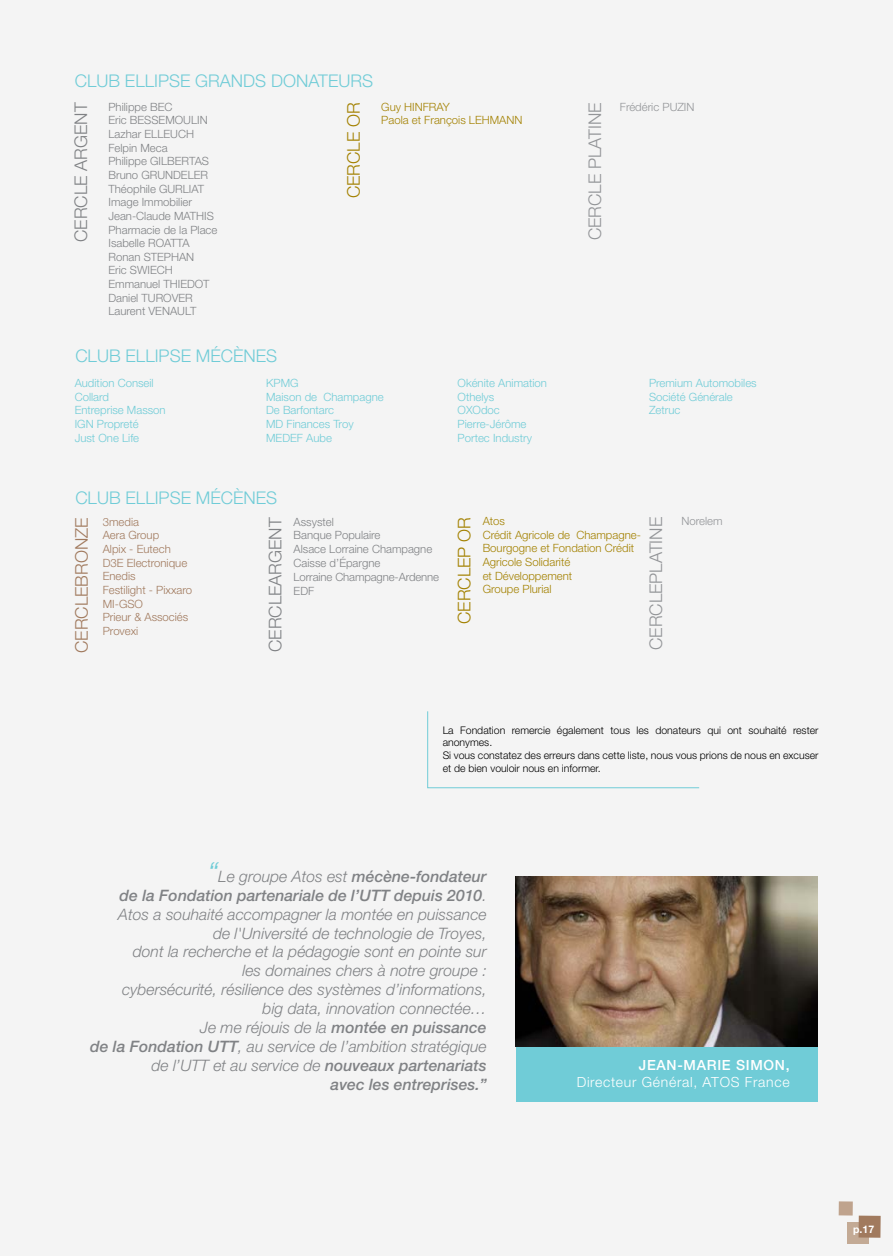
<style>
.page{position:relative;width:893px;height:1256px;background:#fff}
.page>*{position:absolute;margin:0;border:0;box-sizing:border-box;transform-origin:0 0}
.t1{font:300 17.5px "Helvetica Neue LT Std";color:#70ccd7}
.t2{font:300 17.5px "Helvetica Neue LT Std";color:#939598}
.t3{font:300 17.5px "Helvetica Neue LT Std";color:#808285}
.t4{font:300 17.5px "Helvetica Neue LT Std";color:#a38101}
.t5{font:300 17.5px "Helvetica Neue LT Std";color:#a17a5e}
.t6{font:italic 300 15.75px/18.9px "Helvetica Neue LT Std";color:#808285;text-align:right}
.t7{font:300 14px "Helvetica Neue LT Std";letter-spacing:.05em;color:#fff}
.t8{font:500 14px "Helvetica Neue LT Std";letter-spacing:.05em;color:#fff}
.t9{font:300 11.38px/13.7px "Helvetica Neue LT Std";color:#808285}
.t10{font:300 11.38px/13.7px "Helvetica Neue LT Std";color:#70ccd7}
.t11{font:300 11.38px/13.7px "Helvetica Neue LT Std";color:#a38101}
.t12{font:300 11.38px/13.7px "Helvetica Neue LT Std";color:#a17a5e}
.t13{font:300 11.38px "Helvetica Neue LT Std";color:#939598}
.t14{font:300 10.5px/12.6px "Helvetica Neue LT Std";color:#000}
.t15{font:700 10.5px "Helvetica Neue LT Std";color:#fff}
.s1{font-size:28px;color:#70ccd7}
.s2{font-weight:500}
</style>
<div class="page">
<div style="left:0;top:0;width:893px;height:1255px;background:#f4f4f4"></div>
<div style="left:847px;top:1221px;width:21px;height:22px;background:#c3aa95"></div>
<div style="left:858px;top:1215px;width:23px;height:22px;background:#a17a5e"></div>
<div style="left:839px;top:1200px;width:14px;height:15px;background:#bfa38d"></div>
<div style="left:427px;top:710px;width:273px;height:78px;background:#f4f4f4"></div>
<div style="left:516px;top:1045px;width:301px;height:56px;background:#70ccd7"></div>
<img style="left:516px;top:876px;width:301px;height:169px">
<p class="t1" style="left:75px;top:70px;width:300px">CLUB ELLIPSE GRANDS DONATEURS</p>
<p class="t3" style="left:70px;top:242px;width:141px;rotate:-90deg">CERCLE ARGENT</p>
<p class="t9" style="left:108px;top:99px;width:110px">Philippe BEC<br>Eric BESSEMOULIN<br>Lazhar ELLEUCH<br>Felpin Meca<br>Philippe GILBERTAS<br>Bruno GRUNDELER<br>Théophile GURLIAT<br>Image Immobilier<br>Jean-Claude MATHIS<br>Pharmacie de la Place<br>Isabelle ROATTA<br>Ronan STEPHAN<br>Eric SWIECH<br>Emmanuel THIEDOT<br>Daniel TUROVER<br>Laurent VENAULT</p>
<p class="t2" style="left:584px;top:240px;width:139px;rotate:-90deg">CERCLE PLATINE</p>
<p class="t13" style="left:620px;top:99px;width:76px">Frédéric PUZIN</p>
<p class="t4" style="left:343px;top:198px;width:97px;rotate:-90deg">CERCLE OR</p>
<p class="t11" style="left:381px;top:99px;width:143px">Guy HINFRAY<br>Paola et François LEHMANN</p>
<p class="t1" style="left:75px;top:345px;width:203px">CLUB ELLIPSE MÉCÈNES</p>
<p class="t10" style="left:75px;top:376px;width:93px">Audition Conseil<br>Collard<br>Entreprise Masson<br>IGN Propreté<br>Just One Life</p>
<p class="t10" style="left:266px;top:376px;width:119px">KPMG<br>Maison de Champagne<br>De Barfontarc<br>MD Finances Troy<br>MEDEF Aube</p>
<p class="t10" style="left:458px;top:376px;width:91px">Okénite Animation<br>Othelys<br>OXOdoc<br>Pierre-Jérôme<br>Portec Industry</p>
<p class="t10" style="left:649px;top:376px;width:109px">Premium Automobiles<br>Société Générale<br>Zetruc</p>
<p class="t1" style="left:75px;top:487px;width:203px">CLUB ELLIPSE MÉCÈNES</p>
<p class="t5" style="left:71px;top:653px;width:137px;rotate:-90deg">CERCLEBRONZE</p>
<p class="t12" style="left:103px;top:514px;width:91px">3media<br>Aera Group<br>Alpix - Eutech<br>D3E Electronique<br>Enedis<br>Festilight - Pixxaro<br>MI-GSO<br>Prieur &amp; Associés<br>Provexi</p>
<p class="t3" style="left:265px;top:652px;width:136px;rotate:-90deg">CERCLEARGENT</p>
<p class="t9" style="left:294px;top:514px;width:147px">Assystel<br>Banque Populaire<br>Alsace Lorraine Champagne<br>Caisse d’Épargne<br>Lorraine Champagne-Ardenne<br>EDF</p>
<p class="t4" style="left:453px;top:624px;width:108px;rotate:-90deg">CERCLEP OR</p>
<p class="t11" style="left:483px;top:514px;width:160px">Atos<br>Crédit Agricole de Champagne-<br>Bourgogne et Fondation Crédit<br>Agricole Solidarité<br>et Développement<br>Groupe Plurial</p>
<p class="t2" style="left:645px;top:650px;width:135px;rotate:-90deg">CERCLEPLATINE</p>
<p class="t13" style="left:681px;top:514px;width:43px">Norelem</p>
<p class="t14" style="left:443px;top:723px;width:377px">La Fondation remercie également tous les donateurs qui ont souhaité rester anonymes.<br>Si vous constatez des erreurs dans cette liste, nous vous prions de nous en excuser et de bien vouloir nous en informer.</p>
<p class="t6" style="left:90px;top:866px;width:398px"><span class="s1">“</span>Le groupe Atos est <span class="s2">mécène-fondateur<br>de la Fondation partenariale de l’UTT depuis 2010</span>.<br>Atos a souhaité accompagner la montée en puissance<br>de l'Université de technologie de Troyes,<br>dont la recherche et la pédagogie sont en pointe sur<br>les domaines chers à notre groupe :<br>cybersécurité, résilience des systèmes d’informations,<br>big data, innovation connectée…<br>Je me réjouis de la <span class="s2">montée en puissance<br>de la Fondation UTT</span>, au service de l’ambition stratégique de l’UTT et au service de <span class="s2">nouveaux partenariats<br>avec les entreprises.”</span></p>
<p class="t8" style="left:639px;top:1056px;width:152px">JEAN-MARIE SIMON,</p>
<p class="t7" style="left:577px;top:1072px;width:214px">Directeur Général, ATOS France</p>
<p class="t15" style="left:853px;top:1222px;width:23px">p.17</p>
</div>
